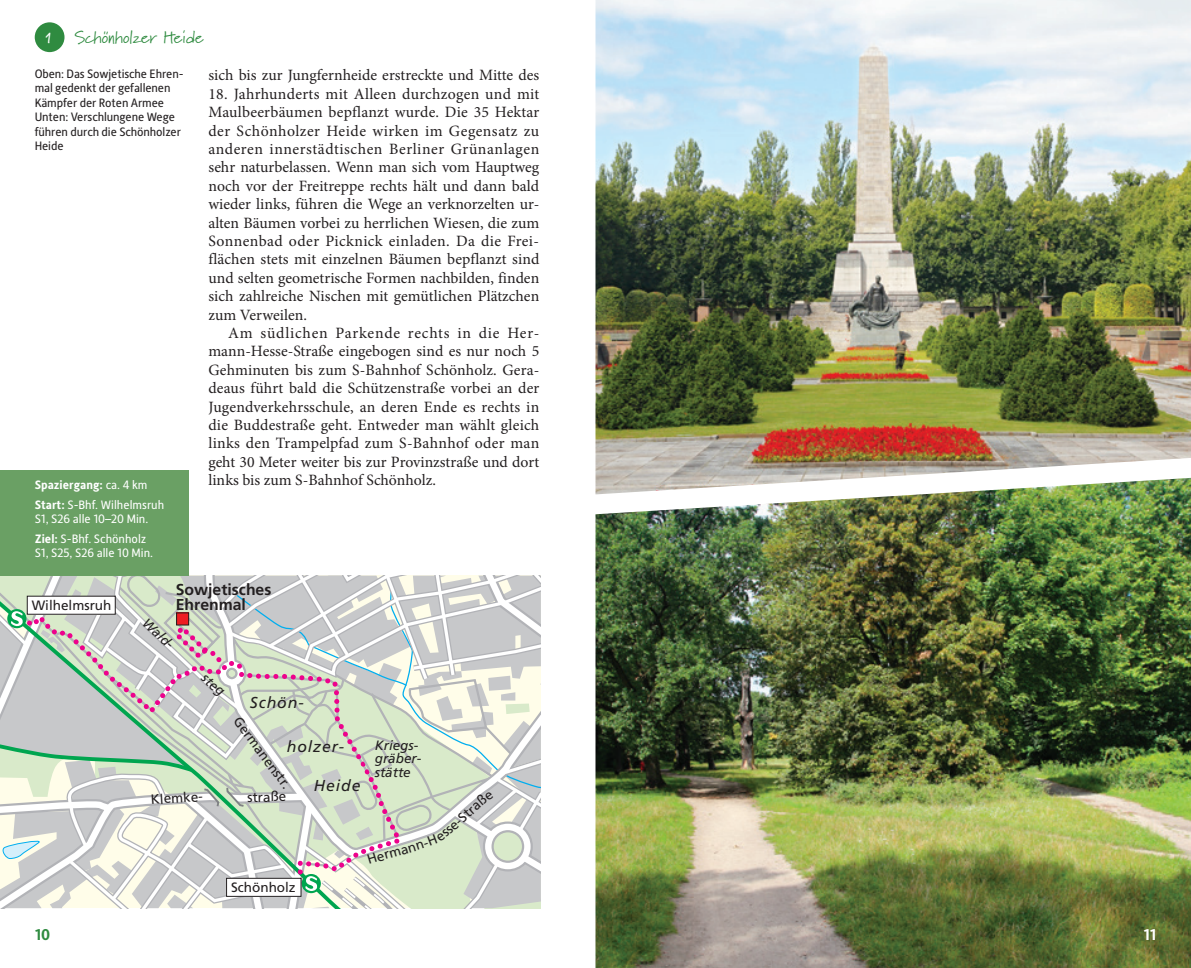
<style>
.page{position:relative;width:1191px;height:968px;background:#fff}
.page>*{position:absolute;margin:0;border:0;box-sizing:border-box;transform-origin:0 0}
.t1{font:17.5px "Marydale";color:#2f8b40}
.t2{font:15.75px/18.4px "Minion Pro";letter-spacing:.005em;color:#231f20}
.t3{font:700 15.75px/15.8px "Frutiger";color:#231f20}
.t4{font:italic 15.75px "Frutiger";letter-spacing:.06em;color:#231f20}
.t5{font:700 15.75px "Alber New";color:#2f8b40}
.t6{font:700 15.75px "Alber New";color:#fff}
.t7{font:700 15.75px "Marydale";color:#fff}
.t8{font:13.47px "Frutiger";color:#231f20}
.t9{font:italic 13.47px/13.5px "Frutiger";color:#231f20}
.t10{font:12.25px/14.5px "Alber New";letter-spacing:-.01em;color:#231f20}
.t11{font:12.25px/19.6px "Alber New";color:#fff}
.s1{font-weight:700}
</style>
<div class="page">
<div style="left:35px;top:22px;width:29px;height:30px;background:#2f8b40;border-radius:50%"></div>
<div style="left:0;top:469px;width:189px;height:106px;background:#6aa064"></div>
<img style="left:595px;top:0;width:596px;height:478px">
<img style="left:595px;top:478px;width:596px;height:489px">
<svg style="left:0;top:575px;width:541px;height:333px;background:#d3d7ce"></svg>
<p class="t7" style="left:46px;top:28px;width:8px">1</p>
<p class="t1" style="left:74px;top:27px;width:131px">Schönholzer Heide</p>
<p class="t10" style="left:35px;top:66px;width:150px">Oben: Das Sowjetische Ehren&shy;mal gedenkt der gefallenen<br>Kämpfer der Roten Armee<br>Unten: Verschlungene Wege führen durch die Schönholzer<br>Heide</p>
<p class="t11" style="left:35px;top:474px;width:131px"><span class="s1">Spaziergang:</span> ca. 4 km<br><span class="s1">Start:</span> S-Bhf. Wilhelmsruh</p>
<p class="t11" style="left:35px;top:508px;width:115px">S1, S26 alle 10–20 Min.<br><span class="s1">Ziel:</span> S-Bhf. Schönholz</p>
<p class="t11" style="left:35px;top:542px;width:120px">S1, S25, S26 alle 10 Min.</p>
<p class="t2" style="left:208px;top:66px;width:332px">sich bis zur Jungfernheide erstreckte und Mitte des</p>
<p class="t2" style="left:208px;top:85px;width:332px">18. Jahrhunderts mit Alleen durchzogen und mit Maulbeerbäumen bepflanzt wurde. Die 35 Hektar der Schönholzer Heide wirken im Gegensatz zu anderen innerstädtischen Berliner Grünanlagen sehr naturbelassen. Wenn man sich vom Hauptweg noch vor der Freitreppe rechts hält und dann bald wieder links, führen die Wege an verknorzelten ur&shy;alten Bäumen vorbei zu herrlichen Wiesen, die zum Sonnenbad oder Picknick einladen. Da die Frei&shy;flächen stets mit einzelnen Bäumen bepflanzt sind und selten geometrische Formen nachbilden, finden sich zahlreiche Nischen mit gemütlichen Plätzchen zum Verweilen.</p>
<p class="t2" style="left:208px;top:324px;width:332px;text-align:justify;text-indent:20px">Am südlichen Parkende rechts in die Her&shy;mann-Hesse-Straße eingebogen sind es nur noch 5<br>Gehminuten bis zum S-Bahnhof Schönholz. Gera&shy;deaus führt bald die Schützenstraße vorbei an der Jugendverkehrsschule, an deren Ende es rechts in die Buddestraße geht. Entweder man wählt gleich links den Trampelpfad zum S-Bahnhof oder man geht 30 Meter weiter bis zur Provinzstraße und dort links bis zum S-Bahnhof Schönholz.</p>
<p class="t8" style="left:32px;top:597px;width:81px">Wilhelmsruh</p>
<p class="t5" style="left:35px;top:924px;width:17px">10</p>
<p class="t3" style="left:176px;top:581px;width:97px">Sowjetisches<br>Ehrenmal</p>
<p class="t4" style="left:250px;top:693px;width:55px">Schön-</p>
<p class="t4" style="left:287px;top:736px;width:59px">holzer-</p>
<p class="t4" style="left:314px;top:776px;width:48px">Heide</p>
<p class="t8" style="left:243px;top:713px;width:87px;rotate:53deg">Germanenstr.</p>
<p class="t8" style="left:150px;top:791px;width:34px;rotate:-4deg">Klem</p>
<p class="t8" style="left:247px;top:789px;width:41px;rotate:-1deg">straße</p>
<p class="t9" style="left:375px;top:738px;width:48px">Kriegs&shy;gräber&shy;stätte</p>
<p class="t8" style="left:231px;top:879px;width:66px">Schönholz</p>
<p class="t8" style="left:375px;top:849px;width:34px;rotate:-16deg">erma</p>
<p class="t8" style="left:442px;top:824px;width:44px;rotate:-41deg">se-Stra</p>
<p class="t6" style="left:1143px;top:924px;width:14px">11</p>
</div>
